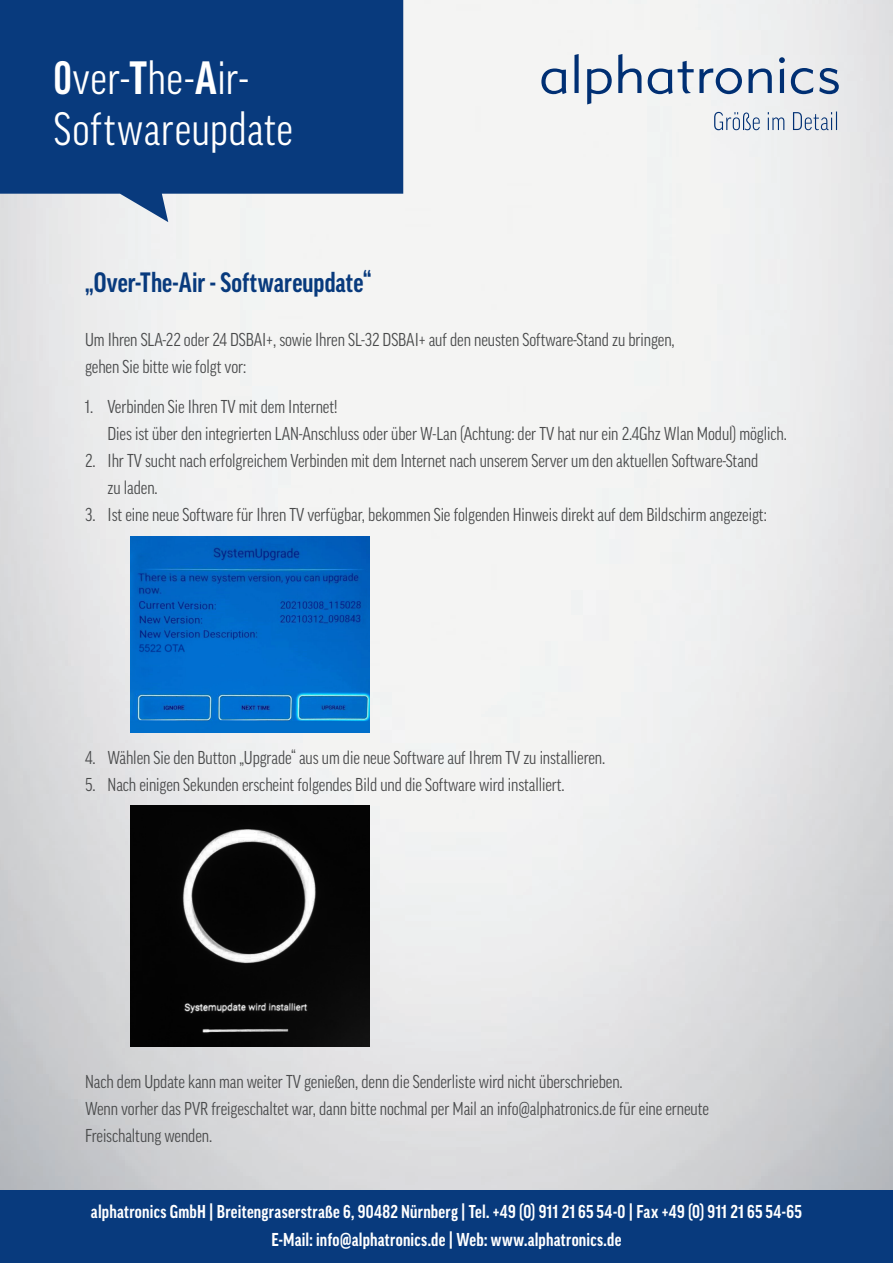
<style>
.page{position:relative;width:893px;height:1263px;background:#fff}
.page>*{position:absolute;margin:0;border:0;box-sizing:border-box;transform-origin:0 0}
.t1{font:condensed 45px/51px "Good Pro";letter-spacing:.015em;color:#fff}
.t2{font:700 condensed 27px "Good Pro";letter-spacing:.005em;color:#083a7d}
.t3{font:condensed 18px/27px "Good Pro";letter-spacing:-.005em;color:#494a4b}
.t4{font:700 condensed 18px/28.5px "Good Pro";letter-spacing:.015em;color:#fff;text-align:center}
.s1{font-weight:700;font-stretch:extra-condensed}
.s2{font-weight:700}
</style>
<div class="page">
<img style="left:0;top:0;width:893px;height:1191px">
<div style="left:0;top:1191px;width:893px;height:72px;background:#083a7d"></div>
<svg style="left:0;top:0;width:403px;height:222px;background:#234f8a"></svg>
<svg style="left:714px;top:112px;width:123px;height:18px"></svg>
<svg style="left:541px;top:68px;width:25px;height:26px"></svg>
<svg style="left:574px;top:54px;width:5px;height:39px"></svg>
<svg style="left:587px;top:68px;width:25px;height:36px"></svg>
<svg style="left:618px;top:54px;width:23px;height:39px"></svg>
<svg style="left:648px;top:61px;width:94px;height:33px"></svg>
<svg style="left:749px;top:68px;width:23px;height:25px"></svg>
<svg style="left:779px;top:57px;width:6px;height:36px"></svg>
<svg style="left:791px;top:68px;width:22px;height:26px"></svg>
<svg style="left:819px;top:68px;width:20px;height:26px"></svg>
<img style="left:130px;top:536px;width:240px;height:197px">
<img style="left:130px;top:806px;width:240px;height:241px">
<p class="t1" style="left:54px;top:52px;width:241px"><span class="s1">O</span>ver-<span class="s2">T</span>he-<span class="s2">A</span>ir-<br>Softwareupdate</p>
<p class="t2" style="left:85px;top:267px;width:288px">„Over-The-Air - Softwareupdate“</p>
<p class="t3" style="left:85px;top:326px;width:591px">Um Ihren SLA-22 oder 24 DSBAI+, sowie Ihren SL-32 DSBAI+ auf den neusten Software-Stand zu bringen, gehen Sie bitte wie folgt vor:</p>
<p class="t3" style="left:85px;top:393px;width:254px">1. Verbinden Sie Ihren TV mit dem Internet!</p>
<p class="t3" style="left:108px;top:420px;width:681px">Dies ist über den integrierten LAN-Anschluss oder über W-Lan (Achtung: der TV hat nur ein 2.4Ghz Wlan Modul) möglich.</p>
<p class="t3" style="left:108px;top:447px;width:652px;text-indent:-22px">2. Ihr TV sucht nach erfolgreichem Verbinden mit dem Internet nach unserem Server um den aktuellen Software-Stand zu laden.</p>
<p class="t3" style="left:85px;top:501px;width:683px">3. Ist eine neue Software für Ihren TV verfügbar, bekommen Sie folgenden Hinweis direkt auf dem Bildschirm angezeigt:</p>
<p class="t3" style="left:85px;top:744px;width:522px">4. Wählen Sie den Button „Upgrade“ aus um die neue Software auf Ihrem TV zu installieren.</p>
<p class="t3" style="left:85px;top:771px;width:481px">5. Nach einigen Sekunden erscheint folgendes Bild und die Software wird installiert.</p>
<p class="t3" style="left:85px;top:1068px;width:625px">Nach dem Update kann man weiter TV genießen, denn die Senderliste wird nicht überschrieben.<br>Wenn vorher das PVR freigeschaltet war, dann bitte nochmal per Mail an info@alphatronics.de für eine erneute<br>Freischaltung wenden.</p>
<p class="t4" style="left:91px;top:1197px;width:712px">alphatronics GmbH | Breitengraserstraße 6, 90482 Nürnberg | Tel. +49 (0) 911 21 65 54-0 | Fax +49 (0) 911 21 65 54-65<br>E-Mail: info@alphatronics.de | Web: www.alphatronics.de</p>
</div>
